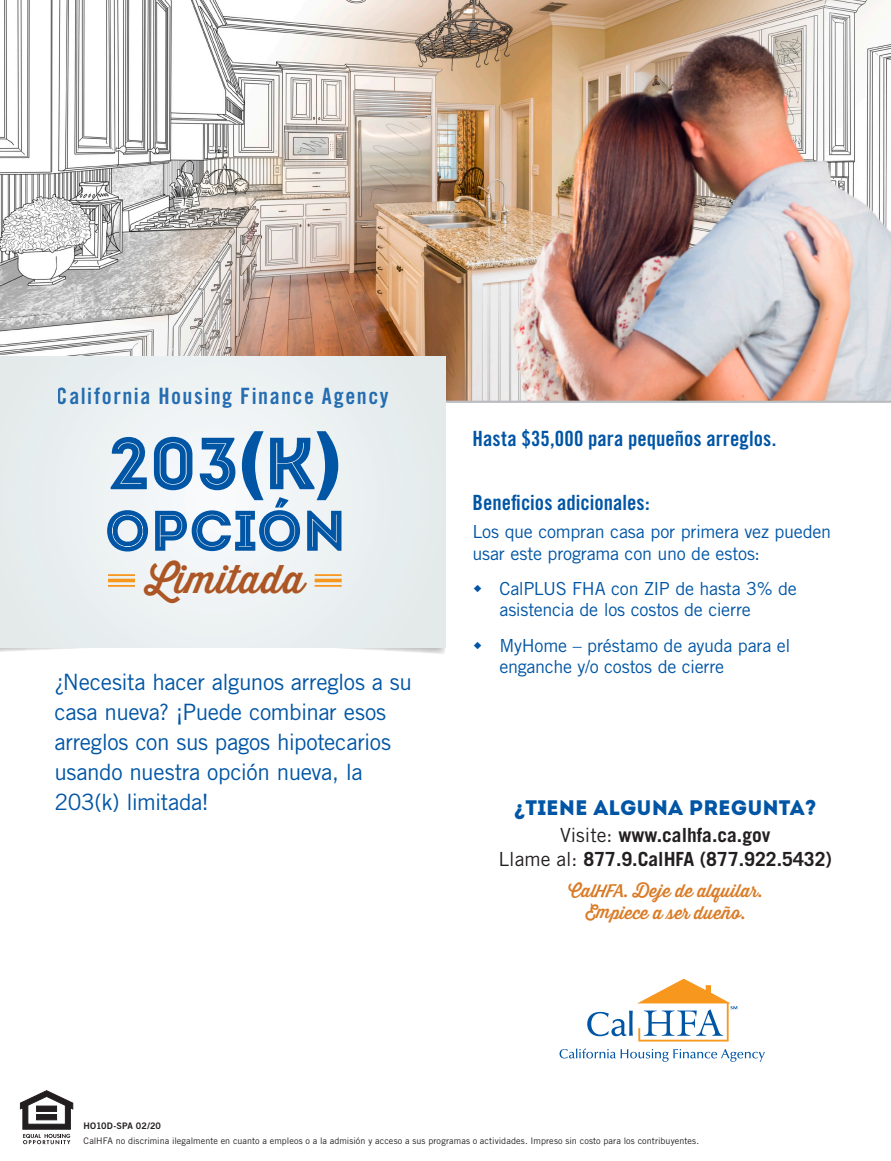
<style>
.page{position:relative;width:891px;height:1161px;background:#fff}
.page>*{position:absolute;margin:0;border:0;box-sizing:border-box;transform-origin:0 0}
.Heading{font:73.5px "Intro Inline";color:#0155a5}
.Heading-2{font:57px "Intro Inline";letter-spacing:-.01em;color:#0155a5}
.Heading-3{font:500 39px "Thirsty Script";letter-spacing:.005em;color:#ab5624}
.Intro_Copy{font:22.5px/30px "Trade Gothic LT Std";letter-spacing:-.015em;color:#0155a5}
.t1{font:22.5px "Trade Gothic LT Std Bd Cn 20";letter-spacing:.065em;color:#0155a5}
.Subheading_1{font:21px "Trade Gothic LT Std Bd Cn 20";color:#0155a5}
.t2{font:21px "Intro";color:#0155a5}
.t3{font:700 19.5px "Trade Gothic LT Std";color:#231f20}
.Body_Copy{font:18px/21.6px "Trade Gothic LT Std";letter-spacing:-.015em;color:#0155a5}
.t4{font:500 17.7px/21.3px "Thirsty Script";letter-spacing:.005em;color:#da7c27;text-align:center}
.EHO_Statement{font:9px "Trade Gothic LT Std";letter-spacing:.01em;color:#231f20}
.Collateral_Info{font:9px "Trade Gothic LT Std Bd 2";letter-spacing:.01em;color:#231f20}
.s1{font-family:"Arial";font-weight:900}
.s2{font-weight:400}
.s3{font-family:"Androgyne";font-style:italic;font-size:16.5px}
.s4{font-family:"Androgyne";font-size:16.5px}
</style>
<div class="page">
<img style="left:0;top:0;width:891px;height:403px">
<svg style="left:0;top:647px;width:446px;height:7px"></svg>
<div style="left:0;top:357px;width:446px;height:290px;background:#ebf0f2"></div>
<hr style="left:108px;top:574px;width:27px;height:2px;background:#f7971d">
<hr style="left:108px;top:579px;width:27px;height:3px;background:#f7971d">
<hr style="left:108px;top:585px;width:27px;height:2px;background:#f7971d">
<hr style="left:315px;top:574px;width:27px;height:2px;background:#f7971d">
<hr style="left:315px;top:579px;width:27px;height:3px;background:#f7971d">
<hr style="left:315px;top:585px;width:27px;height:2px;background:#f7971d">
<svg style="left:20px;top:1091px;width:53px;height:53px"></svg>
<svg style="left:587px;top:979px;width:150px;height:63px"></svg>
<svg style="left:560px;top:1049px;width:205px;height:13px"></svg>
<svg style="left:594px;top:885px;width:14px;height:12px"></svg>
<p class="t1" style="left:57px;top:382px;width:333px">California Housing Finance Agency</p>
<p class="Heading" style="left:109px;top:419px;width:235px">203<span class="s1">(</span>k<span class="s1">)</span></p>
<p class="Heading-2" style="left:105px;top:497px;width:244px">OpcIón</p>
<p class="Heading-3" style="left:146px;top:550px;width:160px">Limitada</p>
<p class="Intro_Copy" style="left:54px;top:667px;width:359px">¿Necesita hacer algunos arreglos a su casa nueva? ¡Puede combinar esos arreglos con sus pagos hipotecarios usando nuestra opción nueva, la<br>203(k) limitada!</p>
<p class="Subheading_1" style="left:472px;top:426px;width:305px">Hasta $35,000 para pequeños arreglos.</p>
<p class="Subheading_1" style="left:472px;top:490px;width:179px">Beneficios adicionales:</p>
<p class="Body_Copy" style="left:472px;top:521px;width:360px">Los que compran casa por primera vez pueden usar este programa con uno de estos:</p>
<p class="Body_Copy" style="left:500px;top:577px;width:299px">CalPLUS FHA con ZIP de hasta 3% de asistencia de los costos de cierre</p>
<p class="Body_Copy" style="left:500px;top:634px;width:293px">MyHome – préstamo de ayuda para el enganche y/o costos de cierre</p>
<p class="t2" style="left:514px;top:795px;width:304px">¿TIENE ALGUNA PREGUNTA?</p>
<p class="t3" style="left:560px;top:824px;width:212px"><span class="s2">Visite:</span> www.calhfa.ca.gov</p>
<p class="t3" style="left:498px;top:848px;width:335px"><span class="s2">Llame al:</span> 877.9.CalHFA (877.922.5432)</p>
<p class="t4" style="left:569px;top:880px;width:196px">Cal <span class="s3">F</span><span class="s4">A</span>. Deje de alquilar.<br>Empiece a ser dueño.</p>
<p class="Collateral_Info" style="left:84px;top:1120px;width:79px">HO10D-SPA 02/20</p>
<p class="EHO_Statement" style="left:84px;top:1136px;width:617px">CalHFA no discrimina ilegalmente en cuanto a empleos o a la admisión y acceso a sus programas o actividades. Impreso sin costo para los contribuyentes.</p>
</div>
